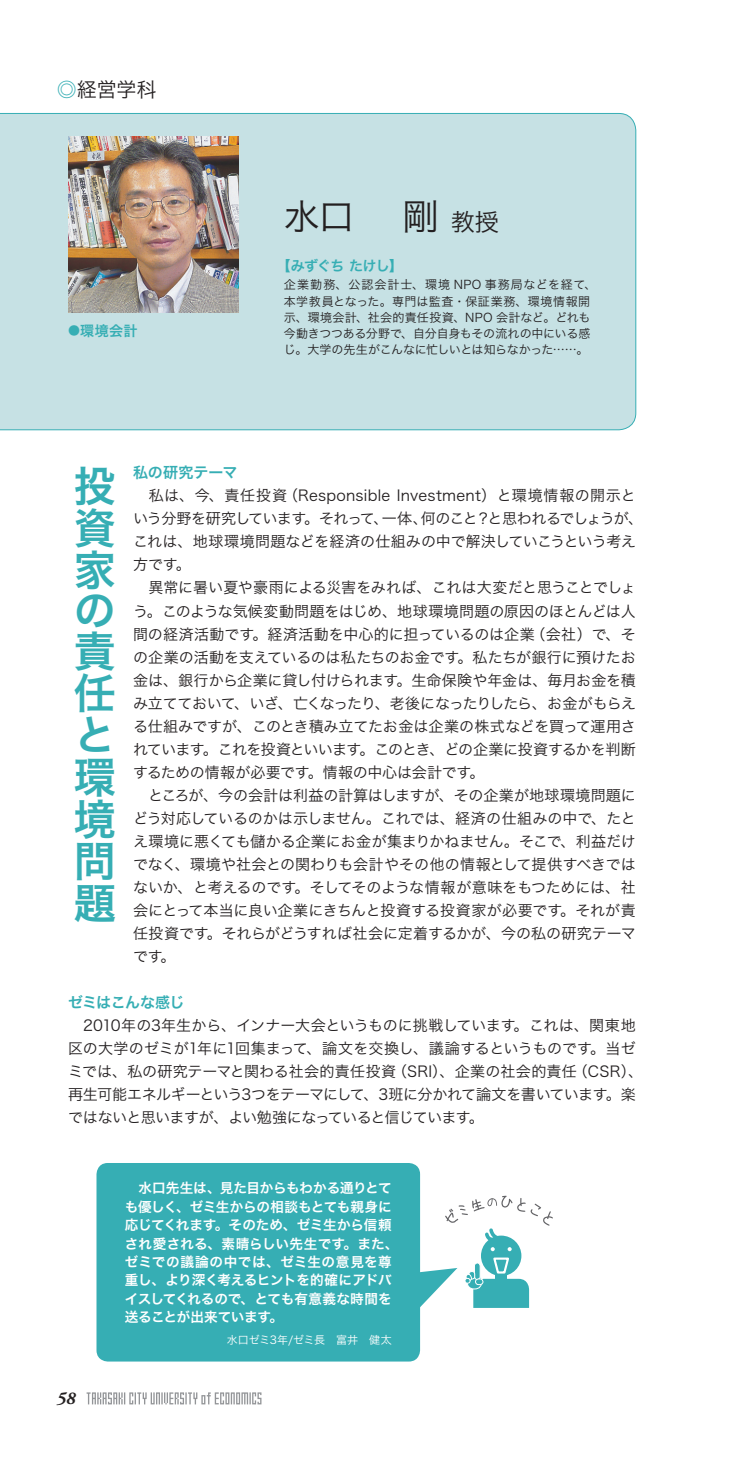
<style>
.page{position:relative;width:738px;height:1458px;background:#fff}
.page>*{position:absolute;margin:0;border:0;box-sizing:border-box;transform-origin:0 0}
.t1{font:42px/41.6px "Hira Kaku Pro N W6";color:#36aeb4}
.t2{font:36px "Hira Kaku Pro N W3";color:#231f20}
.t3{font:20px "Hira Kaku Pro N W3";color:#231f20}
.t4{font:italic 700 18px "Adobe Garamond Pro";color:#231f20}
.t5{font:15px/23px "Hira Kaku Pro N W3";letter-spacing:-.015em;color:#231f20}
.t6{font:15px "Hira Kaku Pro N W6";letter-spacing:-.04em;color:#36aeb4}
.t7{font:15px "Hira Kaku Pro N W6";color:#36aeb4}
.t8{font:14px "Hira Kaku Pro N W6";letter-spacing:-.035em;color:#36aeb4}
.t9{font:13.6px/18.4px "Hira Kaku Pro N W6";letter-spacing:-.01em;color:#fff}
.t10{font:12px/16px "Hira Kaku Pro N W3";letter-spacing:.015em;color:#231f20}
.t11{font:11px "Hira Kaku Pro N W3";letter-spacing:-.015em;color:#fff}
.s1{color:#36aeb4}
.s2{font-size:12px}
.s3{font-size:24px}
</style>
<div class="page">
<svg style="left:86px;top:1392px;width:175px;height:11px"></svg>
<div style="left:0;top:113px;width:635px;height:317px;background:#c6e1e4"></div>
<img style="left:68px;top:136px;width:170px;height:176px">
<div style="left:96px;top:1162px;width:324px;height:199px;background:#36aeb4;border-radius:11px"></div>
<svg style="left:420px;top:1195px;width:132px;height:115px"></svg>
<p class="t3" style="left:57px;top:72px;width:101px"><span class="s1">◎</span>経営学科</p>
<p class="t8" style="left:68px;top:318px;width:71px"><span class="s2">●</span>環境会計</p>
<p class="t2" style="left:283px;top:185px;width:216px">水口 　剛 <span class="s3">教授</span></p>
<p class="t8" style="left:276px;top:253px;width:127px">【みずぐち たけし】</p>
<p class="t10" style="left:283px;top:276px;width:314px">企業勤務、公認会計士、環境 NPO 事務局などを経て、本学教員となった。専門は監査･保証業務、環境情報開示、環境会計、社会的責任投資、NPO 会計など。どれも今動きつつある分野で、自分自身もその流れの中にいる感じ。大学の先生がこんなに忙しいとは知らなかった……。</p>
<p class="t7" style="left:133px;top:459px;width:106px">私の研究テーマ</p>
<p class="t5" style="left:133px;top:483px;width:511px">　私は、今、責任投資（Responsible Investment）と環境情報の開示という分野を研究しています。それって、一体、何のこと？と思われるでしょうが、これは、地球環境問題などを経済の仕組みの中で解決していこうという考え方です。</p>
<p class="t5" style="left:133px;top:575px;width:504px;text-align:justify">　異常に暑い夏や豪雨による災害をみれば、これは大変だと思うことでしょう。このような気候変動問題をはじめ、地球環境問題の原因のほとんどは人間の経済活動です。経済活動を中心的に担っているのは企業（会社）で、その企業の活動を支えているのは私たちのお金です。私たちが銀行に預けたお金は、銀行から企業に貸し付けられます。生命保険や年金は、毎月お金を積み立てておいて、いざ、亡くなったり、老後になったりしたら、お金がもらえる仕組みですが、このとき積み立てたお金は企業の株式などを買って運用されています。これを投資といいます。このとき、どの企業に投資するかを判断するための情報が必要です。情報の中心は会計です。</p>
<p class="t5" style="left:133px;top:782px;width:504px;text-align:justify">　ところが、今の会計は利益の計算はしますが、その企業が地球環境問題にどう対応しているのかは示しません。これでは、経済の仕組みの中で、たとえ環境に悪くても儲かる企業にお金が集まりかねません。そこで、利益だけでなく、環境や社会との関わりも会計やその他の情報として提供すべきではないか、と考えるのです。そしてそのような情報が意味をもつためには、社会にとって本当に良い企業にきちんと投資する投資家が必要です。それが責任投資です。それらがどうすれば社会に定着するかが、今の私の研究テーマです。</p>
<p class="t6" style="left:68px;top:988px;width:118px">ゼミはこんな感じ</p>
<p class="t5" style="left:68px;top:1012px;width:576px">　2010年の3年生から、インナー大会というものに挑戦しています。これは、関東地区の大学のゼミが1年に1回集まって、論文を交換し、議論するというものです。当ゼミでは、私の研究テーマと関わる社会的責任投資（SRI）、企業の社会的責任（CSR）、再生可能エネルギーという3つをテーマにして、3班に分かれて論文を書いています。楽ではないと思いますが、よい勉強になっていると信じています。</p>
<p class="t1" style="left:74px;top:464px;width:43px">投資家の責任と環境問題</p>
<p class="t9" style="left:125px;top:1178px;width:275px">　水口先生は、見た目からもわかる通りとても優しく、ゼミ生からの相談もとても親身に応じてくれます。そのため、ゼミ生から信頼され愛される、素晴らしい先生です。また、ゼミでの議論の中では、ゼミ生の意見を尊重し、より深く考えるヒントを的確にアドバイスしてくれるので、とても有意義な時間を送ることが出来ています。</p>
<p class="t4" style="left:57px;top:1387px;width:20px">58</p>
<p class="t11" style="left:227px;top:1329px;width:166px">水口ゼミ3年/ゼミ長　富井　健太</p>
</div>
